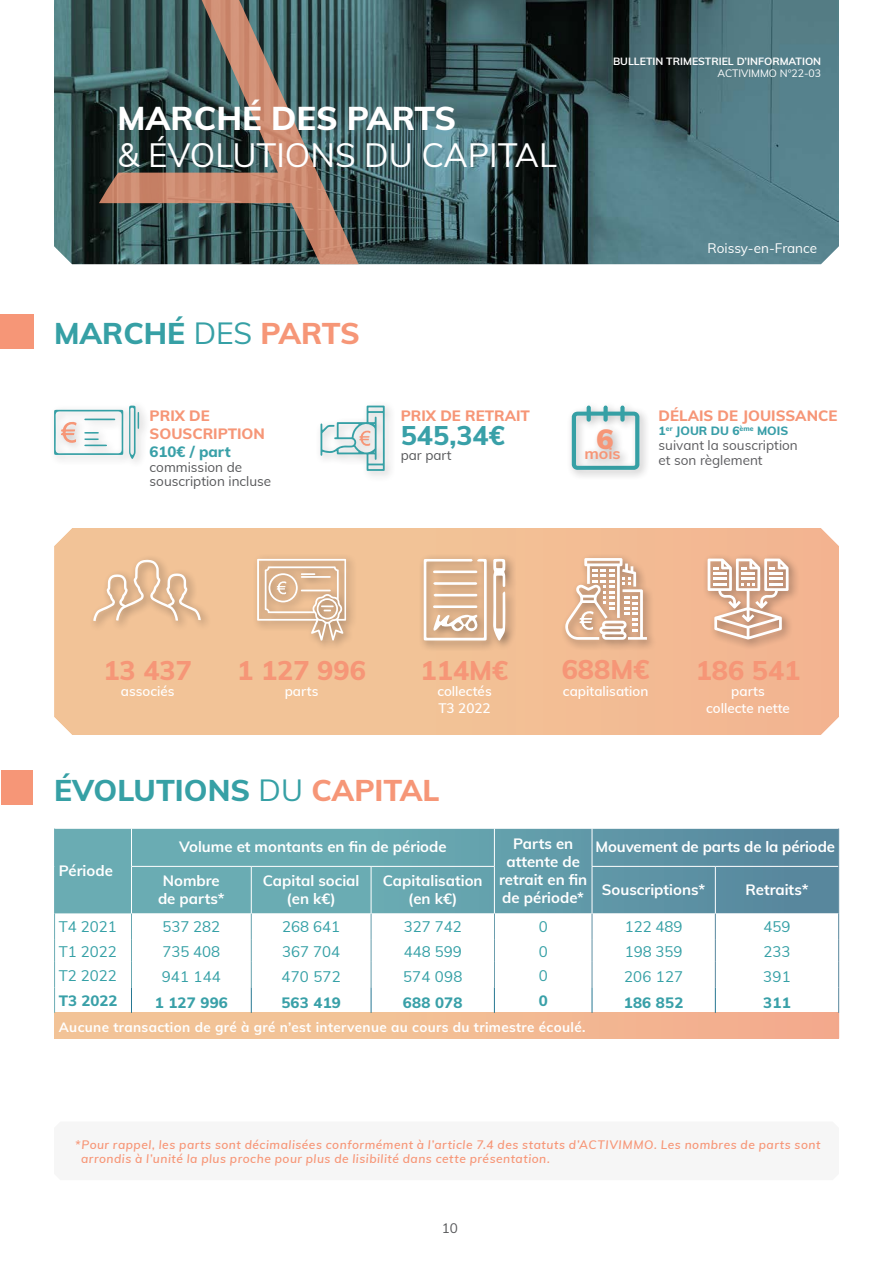
<style>
.page{position:relative;width:893px;height:1263px;background:#fff}
.page>*{position:absolute;margin:0;border:0;box-sizing:border-box;transform-origin:0 0}
.t1{font:33px "Muli";color:#fff}
.t2{font:800 33px "Muli";color:#fff}
.t3{font:800 30px "Muli";color:#36a0a5}
.t4{font:800 27px "Muli";color:#f69677}
.t5{font:800 27px "Muli";color:#39a0a8}
.t6{font:700 15.3px "Muli";color:#f69677;scale:1.05 1}
.t7{font:700 15px/18px "Muli";color:#fff;text-align:center}
.t8{font:15px "Muli";color:#35a0a6}
.t9{font:800 15px/18px "Muli";color:#f69677}
.t10{font:800 15px "Muli";letter-spacing:.015em;color:#39a0a8}
.t11{font:700 13.5px "Muli";letter-spacing:.025em;color:#fff}
.t12{font:600 13.5px/16.5px "Muli";color:#fff}
.t13{font:13.5px/14.9px "Muli";color:#57585a}
.t14{font:13.5px/14.9px "Muli";color:#5c5c5f}
.t15{font:13.5px "Muli";color:#fff}
.t16{font:italic 600 12px/13.5px "Muli";letter-spacing:.04em;color:#f69677}
.t17{font:800 12px "Muli";color:#389ea8}
.t18{font:700 10.5px "Muli";color:#fff}
.t19{font:10.5px "Muli";color:#fff}
.s1{font-weight:400}
.s2{color:#f69677}
</style>
<div class="page">
<svg style="left:54px;top:528px;width:785px;height:207px;background:#f2bf95"></svg>
<svg style="left:55px;top:828px;width:783px;height:86px;background:#66a1ad"></svg>
<div style="left:55px;top:1013px;width:784px;height:25px;background:#f2c397"></div>
<hr style="left:131px;top:828px;width:1px;height:38px;background:#fff">
<hr style="left:494px;top:828px;width:1px;height:38px;background:#fff">
<hr style="left:592px;top:828px;width:1px;height:38px;background:#fff">
<hr style="left:131px;top:866px;width:120px;height:1px;background:#fff">
<hr style="left:131px;top:867px;width:1px;height:47px;background:#fff">
<hr style="left:251px;top:866px;width:120px;height:1px;background:#fff">
<hr style="left:251px;top:867px;width:1px;height:47px;background:#fff">
<hr style="left:371px;top:866px;width:124px;height:1px;background:#fff">
<hr style="left:371px;top:867px;width:1px;height:47px;background:#fff">
<hr style="left:494px;top:867px;width:1px;height:47px;background:#fff">
<hr style="left:592px;top:866px;width:123px;height:1px;background:#fff">
<hr style="left:592px;top:867px;width:1px;height:47px;background:#fff">
<hr style="left:715px;top:866px;width:123px;height:1px;background:#fff">
<hr style="left:715px;top:867px;width:1px;height:47px;background:#fff">
<svg style="left:54px;top:914px;width:1px;height:124px"></svg>
<svg style="left:131px;top:914px;width:708px;height:124px"></svg>
<div style="left:252px;top:554px;width:105px;height:97px;background:#231f20;opacity:.5"></div>
<svg style="left:257px;top:559px;width:89px;height:82px;background:#e4c3a4"></svg>
<div style="left:561px;top:553px;width:97px;height:98px;background:#231f20;opacity:.5"></div>
<svg style="left:565px;top:558px;width:82px;height:82px"></svg>
<div style="left:418px;top:554px;width:99px;height:98px;background:#231f20;opacity:.5"></div>
<svg style="left:493px;top:559px;width:12px;height:82px"></svg>
<svg style="left:424px;top:559px;width:63px;height:81px"></svg>
<div style="left:89px;top:555px;width:123px;height:77px;background:#f2c397"></div>
<svg style="left:93px;top:560px;width:108px;height:61px"></svg>
<div style="left:49px;top:401px;width:101px;height:68px;background:#231f20;opacity:.3"></div>
<svg style="left:129px;top:406px;width:10px;height:53px"></svg>
<svg style="left:54px;top:410px;width:69px;height:45px"></svg>
<div style="left:567px;top:401px;width:84px;height:80px;background:#231f20;opacity:.3"></div>
<svg style="left:572px;top:406px;width:67px;height:64px"></svg>
<div style="left:592px;top:424px;width:32px;height:36px;background:#231f20;opacity:.3"></div>
<div style="left:580px;top:443px;width:51px;height:27px;background:#231f20;opacity:.3"></div>
<div style="left:315px;top:400px;width:81px;height:82px;background:#231f20;opacity:.3"></div>
<svg style="left:321px;top:406px;width:64px;height:65px"></svg>
<div style="left:1px;top:770px;width:32px;height:34px;background:#f69677"></div>
<img style="left:54px;top:0;width:785px;height:264px">
<svg style="left:99px;top:0;width:260px;height:264px;background:#59615b"></svg>
<div style="left:0;top:314px;width:34px;height:34px;background:#f69677"></div>
<div style="left:702px;top:553px;width:98px;height:97px;background:#231f20;opacity:.5"></div>
<svg style="left:708px;top:558px;width:81px;height:81px"></svg>
<h1 class="t2" style="left:117px;top:99px;width:340px">MARCHÉ DES PARTS</h1>
<h1 class="t1" style="left:117px;top:136px;width:441px">&amp; ÉVOLUTIONS DU CAPITAL</h1>
<p class="t18" style="left:613px;top:55px;width:210px">BULLETIN TRIMESTRIEL D’INFORMATION</p>
<p class="t19" style="left:717px;top:67px;width:105px">ACTIVIMMO N°22-03</p>
<h2 class="t3" style="left:54px;top:316px;width:307px">MARCHÉ <span class="s1">DES</span> <span class="s2">PARTS</span></h2>
<p class="t9" style="left:150px;top:406px;width:117px">PRIX DE<br>SOUSCRIPTION</p>
<p class="t10" style="left:150px;top:443px;width:83px">610€ / part</p>
<p class="t13" style="left:150px;top:459px;width:123px">commission de souscription incluse</p>
<p class="t9" style="left:401px;top:406px;width:131px">PRIX DE RETRAIT</p>
<h3 class="t5" style="left:401px;top:420px;width:106px">545,34€</h3>
<p class="t13" style="left:401px;top:447px;width:52px">par part</p>
<p class="t15" style="left:707px;top:240px;width:111px">Roissy-en-France</p>
<p class="t6" style="left:584px;top:445px;width:36px"><sup>6</sup>mois</p>
<p class="t9" style="left:659px;top:406px;width:180px">DÉLAIS DE JOUISSANCE</p>
<p class="t17" style="left:659px;top:424px;width:131px">1<sup>er</sup> JOUR DU 6<sup>ème</sup> MOIS</p>
<p class="t14" style="left:659px;top:438px;width:141px">suivant la souscription et son règlement</p>
<h3 class="t4" style="left:103px;top:655px;width:90px">13 437</h3>
<p class="t12" style="left:121px;top:684px;width:55px">associés</p>
<h3 class="t4" style="left:237px;top:655px;width:130px">1 127 996</h3>
<p class="t12" style="left:285px;top:684px;width:35px">parts</p>
<h3 class="t4" style="left:421px;top:655px;width:89px">114M€</h3>
<p class="t12" style="left:437px;top:684px;width:56px">collectés<br>T3 2022</p>
<h2 class="t3" style="left:54px;top:773px;width:387px">ÉVOLUTIONS <span class="s1">DU</span> <span class="s2">CAPITAL</span></h2>
<h3 class="t4" style="left:562px;top:654px;width:89px">688M€</h3>
<p class="t12" style="left:563px;top:684px;width:87px">capitalisation</p>
<h3 class="t4" style="left:696px;top:655px;width:106px">186 541</h3>
<p class="t12" style="left:706px;top:684px;width:85px;text-align:center">parts collecte nette</p>
<p class="t7" style="left:59px;top:861px;width:56px">Période</p>
<p class="t7" style="left:179px;top:837px;width:269px">Volume et montants en fin de période</p>
<p class="t7" style="left:499px;top:834px;width:90px">Parts en attente de retrait en fin de période*</p>
<p class="t7" style="left:596px;top:837px;width:241px">Mouvement de parts de la période</p>
<p class="t7" style="left:158px;top:871px;width:68px">Nombre de parts*</p>
<p class="t7" style="left:263px;top:871px;width:98px">Capital social (en k€)</p>
<p class="t7" style="left:383px;top:871px;width:101px">Capitalisation (en k€)</p>
<p class="t7" style="left:602px;top:879px;width:105px">Souscriptions*</p>
<p class="t7" style="left:745px;top:879px;width:65px">Retraits*</p>
<p class="t8" style="left:59px;top:918px;width:59px">T4 2021</p>
<p class="t8" style="left:162px;top:918px;width:59px">537 282</p>
<p class="t8" style="left:282px;top:918px;width:59px">268 641</p>
<p class="t8" style="left:404px;top:918px;width:59px">327 742</p>
<p class="t8" style="left:539px;top:918px;width:10px">0</p>
<p class="t8" style="left:625px;top:918px;width:59px">122 489</p>
<p class="t8" style="left:763px;top:918px;width:29px">459</p>
<p class="t8" style="left:59px;top:943px;width:59px">T1 2022</p>
<p class="t8" style="left:162px;top:943px;width:59px">735 408</p>
<p class="t8" style="left:282px;top:943px;width:59px">367 704</p>
<p class="t8" style="left:404px;top:943px;width:59px">448 599</p>
<p class="t8" style="left:539px;top:943px;width:10px">0</p>
<p class="t8" style="left:625px;top:943px;width:59px">198 359</p>
<p class="t8" style="left:763px;top:943px;width:29px">233</p>
<p class="t8" style="left:59px;top:967px;width:59px">T2 2022</p>
<p class="t8" style="left:162px;top:968px;width:61px">941 144</p>
<p class="t8" style="left:282px;top:968px;width:61px">470 572</p>
<p class="t8" style="left:403px;top:968px;width:61px">574 098</p>
<p class="t8" style="left:539px;top:967px;width:10px">0</p>
<p class="t8" style="left:624px;top:968px;width:61px">206 127</p>
<p class="t8" style="left:763px;top:968px;width:29px">391</p>
<p class="t10" style="left:59px;top:992px;width:60px">T3 2022</p>
<p class="t10" style="left:155px;top:994px;width:75px">1 127 996</p>
<p class="t10" style="left:281px;top:994px;width:61px">563 419</p>
<p class="t10" style="left:403px;top:994px;width:61px">688 078</p>
<p class="t10" style="left:539px;top:992px;width:10px">0</p>
<p class="t10" style="left:624px;top:994px;width:61px">186 852</p>
<p class="t10" style="left:763px;top:994px;width:29px">311</p>
<p class="t11" style="left:59px;top:1020px;width:528px">Aucune transaction de gré à gré n’est intervenue au cours du trimestre écoulé.</p>
<p class="t16" style="left:81px;top:1139px;width:741px;text-indent:-6px">*Pour rappel, les parts sont décimalisées conformément à l’article 7.4 des statuts d’ACTIVIMMO. Les nombres de parts sont arrondis à l’unité la plus proche pour plus de lisibilité dans cette présentation.</p>
<p class="t13" style="left:442px;top:1221px;width:18px">10</p>
</div>
